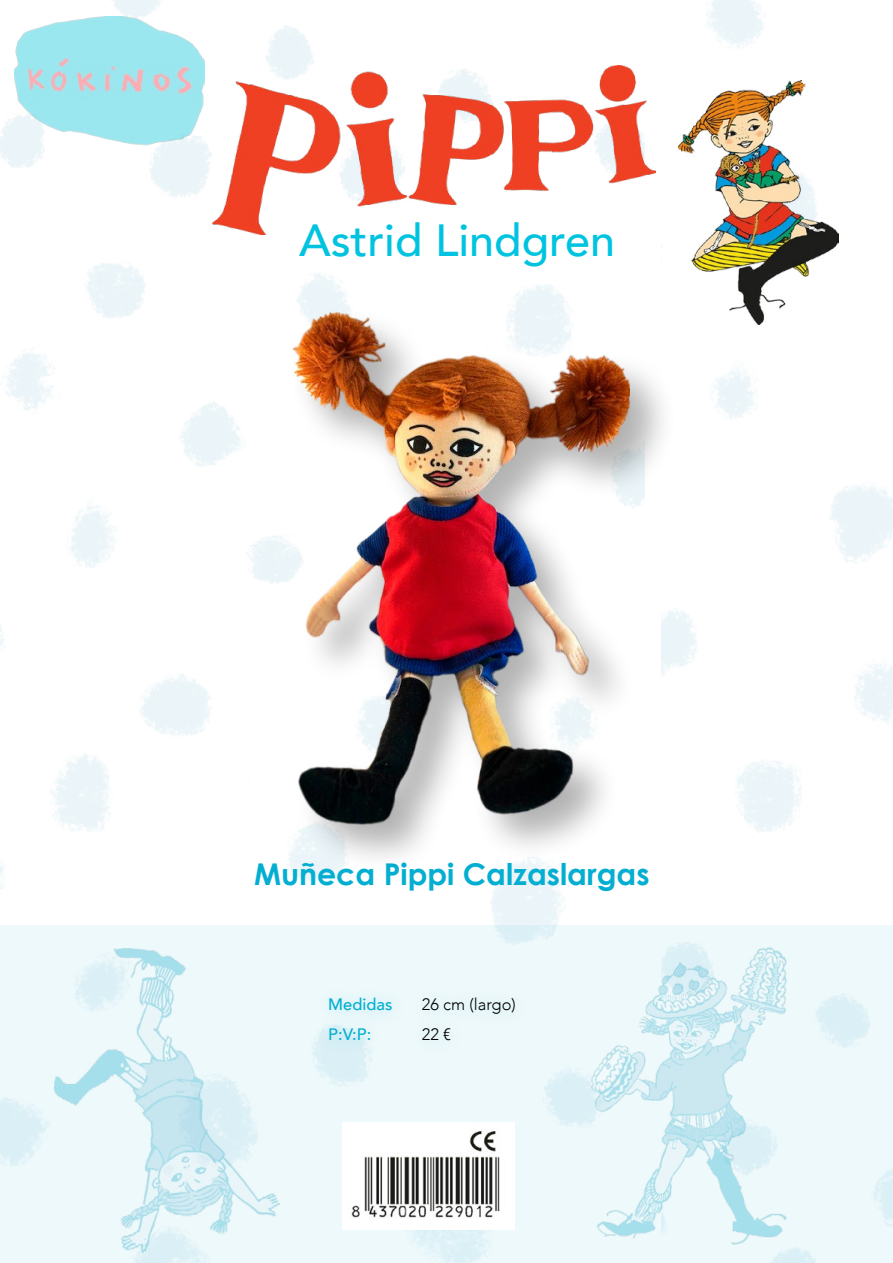
<style>
.page{position:relative;width:893px;height:1263px;background:#fff}
.page>*{position:absolute;margin:0;border:0;box-sizing:border-box;transform-origin:0 0}
.t1{font:500 45px "Avenir";color:#00c3e0}
.t2{font:700 30px "Century Gothic";color:#03aed1}
.t3{font:300 16.5px "Avenir";color:#000}
.t4{font:500 16.5px "Avenir";color:#03aed1}
</style>
<div class="page">
<img style="left:661px;top:0;width:232px;height:832px">
<img style="left:0;top:0;width:625px;height:925px">
<svg style="left:0;top:925px;width:893px;height:338px;background:#ecf8fa"></svg>
<img style="left:15px;top:16px;width:189px;height:144px">
<img style="left:213px;top:66px;width:443px;height:169px">
<div style="left:316px;top:984px;width:215px;height:73px;background:#03aed1;opacity:.25"></div>
<img style="left:678px;top:81px;width:161px;height:244px">
<div style="left:289px;top:307px;width:389px;height:565px;background:#000;opacity:.3"></div>
<img style="left:231px;top:298px;width:398px;height:531px">
<img style="left:342px;top:1123px;width:172px;height:106px">
<img style="left:553px;top:938px;width:286px;height:325px">
<img style="left:54px;top:889px;width:253px;height:374px">
<h1 class="t1" style="left:299px;top:201px;width:317px">Astrid Lindgren</h1>
<p class="t2" style="left:254px;top:855px;width:397px">Muñeca Pippi Calzaslargas</p>
<p class="t4" style="left:328px;top:990px;width:66px">Medidas</p>
<p class="t3" style="left:422px;top:994px;width:95px">26 cm (largo)</p>
<p class="t4" style="left:328px;top:1020px;width:44px">P:V:P:</p>
<p class="t3" style="left:422px;top:1025px;width:31px">22 €</p>
</div>
